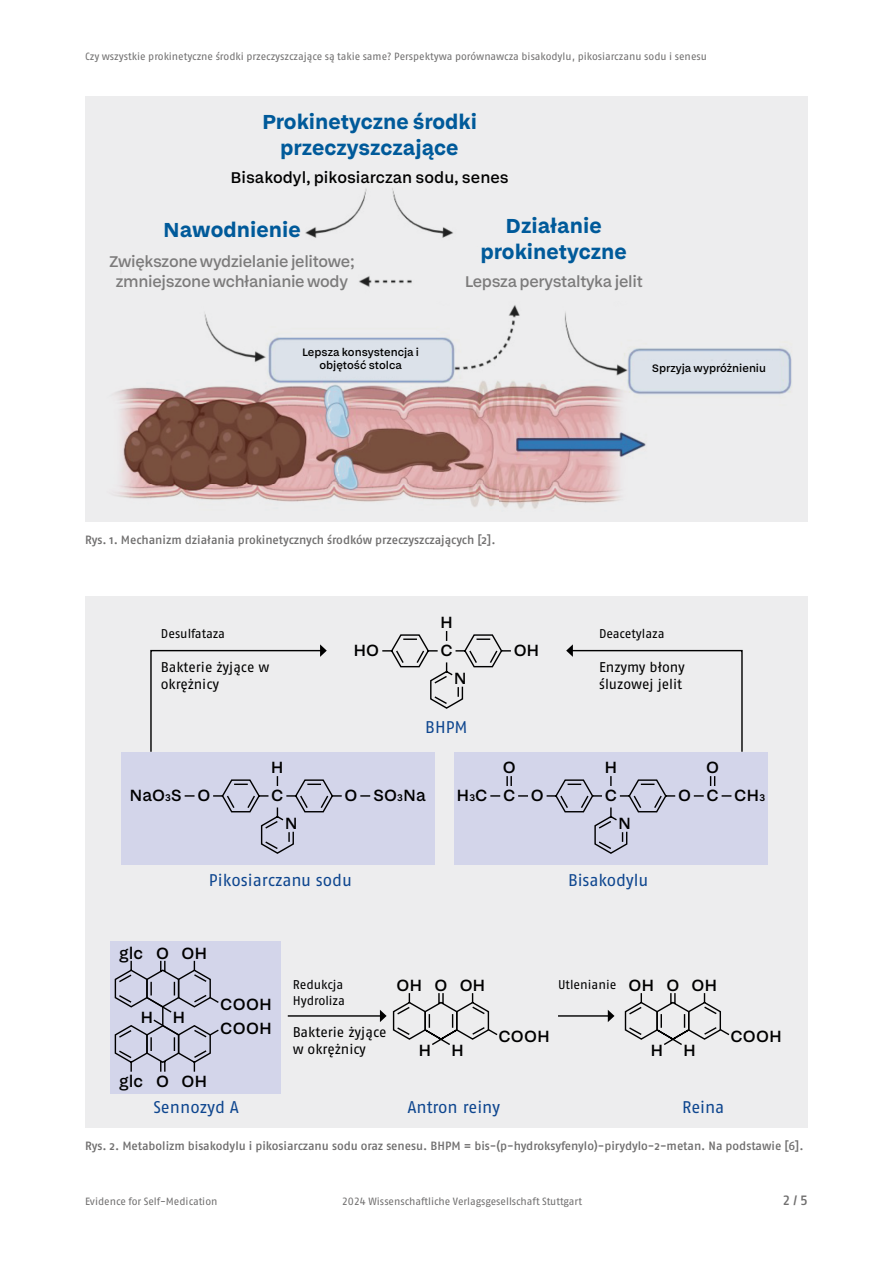
<style>
.page{position:relative;width:893px;height:1263px;background:#fff}
.page>*{position:absolute;margin:0;border:0;box-sizing:border-box;transform-origin:0 0}
.t1{font:700 21.15px/25.3px "Schmiedel Sans";color:#005a9a;text-align:center}
.t2{font:500 16.95px/24.3px "Schmiedel Sans";color:#000}
.t3{font:16.95px "Fago Pro";color:#0e468f}
.t4{font:500 16.2px/19.5px "Schmiedel Sans";letter-spacing:-.02em;color:#7c7b7b;text-align:center}
.t5{font:500 16.2px "Schmiedel Sans";color:#000}
.t6{font:14.1px/17px "Fago Pro";color:#000}
.t7{font:500 13.5px "Fago Pro";color:#706f6f}
.t8{font:12.75px/15.3px "Fago Pro";color:#000}
.t9{font:500 12px "Fago Pro";letter-spacing:-.005em;color:#706f6f}
.t10{font:500 11.25px/13.5px "Schmiedel Sans";color:#000;text-align:center}
.t11{font:10.5px "Fago Pro";letter-spacing:-.005em;color:#706f6f}
</style>
<div class="page">
<img style="left:85px;top:96px;width:723px;height:425px">
<div style="left:85px;top:596px;width:723px;height:531px;background:#ededee"></div>
<div style="left:121px;top:752px;width:313px;height:112px;background:#d3d5ea"></div>
<div style="left:110px;top:941px;width:171px;height:152px;background:#d3d5ea"></div>
<div style="left:454px;top:752px;width:313px;height:112px;background:#d3d5ea"></div>
<svg style="left:184px;top:775px;width:548px;height:80px"></svg>
<svg style="left:382px;top:631px;width:129px;height:78px"></svg>
<svg style="left:150px;top:644px;width:177px;height:108px"></svg>
<svg style="left:566px;top:644px;width:177px;height:108px"></svg>
<svg style="left:624px;top:993px;width:106px;height:52px"></svg>
<hr style="left:558px;top:1015px;width:52px;height:2px;background:#000">
<svg style="left:608px;top:1010px;width:6px;height:12px"></svg>
<hr style="left:288px;top:1015px;width:94px;height:2px;background:#000">
<svg style="left:380px;top:993px;width:118px;height:52px"></svg>
<svg style="left:114px;top:960px;width:105px;height:112px"></svg>
<p class="t11" style="left:85px;top:50px;width:623px">Czy wszystkie prokinetyczne środki przeczyszczające są takie same? Perspektywa porównawcza bisakodylu, pikosiarczanu sodu i senesu</p>
<h1 class="t1" style="left:262px;top:111px;width:217px">Prokinetyczne środki przeczyszczające</h1>
<h3 class="t5" style="left:230px;top:170px;width:280px">Bisakodyl, pikosiarczan sodu, senes</h3>
<h1 class="t1" style="left:481px;top:215px;width:148px">Działanie prokinetyczne</h1>
<h3 class="t4" style="left:465px;top:272px;width:179px">Lepsza perystaltyka jelit</h3>
<h1 class="t1" style="left:163px;top:219px;width:139px">Nawodnienie</h1>
<h3 class="t4" style="left:109px;top:253px;width:247px">Zwiększone wydzielanie jelitowe; zmniejszone wchłanianie wody</h3>
<p class="t10" style="left:302px;top:346px;width:118px">Lepsza konsystencja i objętość stolca</p>
<p class="t10" style="left:652px;top:362px;width:116px">Sprzyja wypróżnieniu</p>
<p class="t9" style="left:85px;top:532px;width:412px">Rys. 1. Mechanizm działania prokinetycznych środków przeczyszczających [2].</p>
<p class="t8" style="left:161px;top:626px;width:66px">Desulfataza</p>
<h3 class="t6" style="left:161px;top:659px;width:110px">Bakterie żyjące w okrężnicy</h3>
<h2 class="t2" style="left:271px;top:756px;width:14px">H</h2>
<h2 class="t2" style="left:353px;top:639px;width:27px">HO</h2>
<h2 class="t2" style="left:440px;top:611px;width:14px">H</h2>
<h2 class="t2" style="left:440px;top:639px;width:14px">C</h2>
<h2 class="t2" style="left:514px;top:639px;width:27px">OH</h2>
<h2 class="t2" style="left:454px;top:667px;width:15px">N</h2>
<h2 class="t3" style="left:425px;top:717px;width:44px">BHPM</h2>
<p class="t8" style="left:599px;top:626px;width:67px">Deacetylaza</p>
<h3 class="t6" style="left:599px;top:659px;width:87px">Enzymy błony śluzowej jelit</h3>
<h2 class="t2" style="left:503px;top:756px;width:14px">O</h2>
<h2 class="t2" style="left:706px;top:756px;width:14px">O</h2>
<h2 class="t2" style="left:604px;top:756px;width:14px">H</h2>
<h2 class="t2" style="left:129px;top:784px;width:82px">NaO3S O</h2>
<h2 class="t2" style="left:271px;top:784px;width:14px">C</h2>
<h2 class="t2" style="left:345px;top:784px;width:83px">O SO3Na</h2>
<h2 class="t2" style="left:285px;top:812px;width:15px">N</h2>
<h2 class="t3" style="left:209px;top:870px;width:145px">Pikosiarczanu sodu</h2>
<h2 class="t2" style="left:119px;top:942px;width:26px">glc</h2>
<h2 class="t2" style="left:156px;top:942px;width:14px">O</h2>
<h2 class="t2" style="left:181px;top:942px;width:27px">OH</h2>
<h2 class="t2" style="left:457px;top:784px;width:32px">H3C</h2>
<h2 class="t2" style="left:706px;top:784px;width:60px">C CH3</h2>
<h2 class="t2" style="left:503px;top:784px;width:14px">C</h2>
<h2 class="t2" style="left:531px;top:784px;width:14px">O</h2>
<h2 class="t2" style="left:605px;top:784px;width:14px">C</h2>
<h2 class="t2" style="left:678px;top:784px;width:14px">O</h2>
<h2 class="t2" style="left:618px;top:812px;width:15px">N</h2>
<h2 class="t3" style="left:568px;top:870px;width:82px">Bisakodylu</h2>
<h2 class="t2" style="left:141px;top:1007px;width:46px">H H</h2>
<h2 class="t2" style="left:220px;top:993px;width:53px">COOH<br>COOH</h2>
<h2 class="t2" style="left:119px;top:1070px;width:26px">glc</h2>
<h2 class="t2" style="left:156px;top:1070px;width:14px">O</h2>
<h2 class="t2" style="left:181px;top:1070px;width:27px">OH</h2>
<p class="t8" style="left:293px;top:977px;width:54px">Redukcja<br>Hydroliza</p>
<h3 class="t6" style="left:293px;top:1023px;width:95px">Bakterie żyjące w okrężnicy</h3>
<h2 class="t2" style="left:396px;top:974px;width:91px">OH O OH</h2>
<h2 class="t2" style="left:418px;top:1039px;width:47px">H H</h2>
<p class="t8" style="left:558px;top:977px;width:60px">Utlenianie</p>
<h2 class="t2" style="left:628px;top:974px;width:91px">OH O OH</h2>
<h2 class="t2" style="left:498px;top:1025px;width:53px">COOH</h2>
<h2 class="t2" style="left:650px;top:1039px;width:47px">H H</h2>
<h2 class="t3" style="left:153px;top:1097px;width:87px">Sennozyd A</h2>
<h2 class="t3" style="left:407px;top:1097px;width:94px">Antron reiny</h2>
<h2 class="t3" style="left:682px;top:1097px;width:44px">Reina</h2>
<h2 class="t2" style="left:730px;top:1025px;width:53px">COOH</h2>
<p class="t9" style="left:85px;top:1138px;width:720px">Rys. 2. Metabolizm bisakodylu i pikosiarczanu sodu oraz senesu. BHPM = bis-(p-hydroksyfenylo)-pirydylo-2-metan. Na podstawie [6].</p>
<p class="t11" style="left:85px;top:1195px;width:134px">Evidence for Self-Medication</p>
<p class="t11" style="left:342px;top:1195px;width:242px">2024 Wissenschaftliche Verlagsgesellschaft Stuttgart</p>
<p class="t7" style="left:782px;top:1192px;width:27px">2 / 5</p>
</div>
